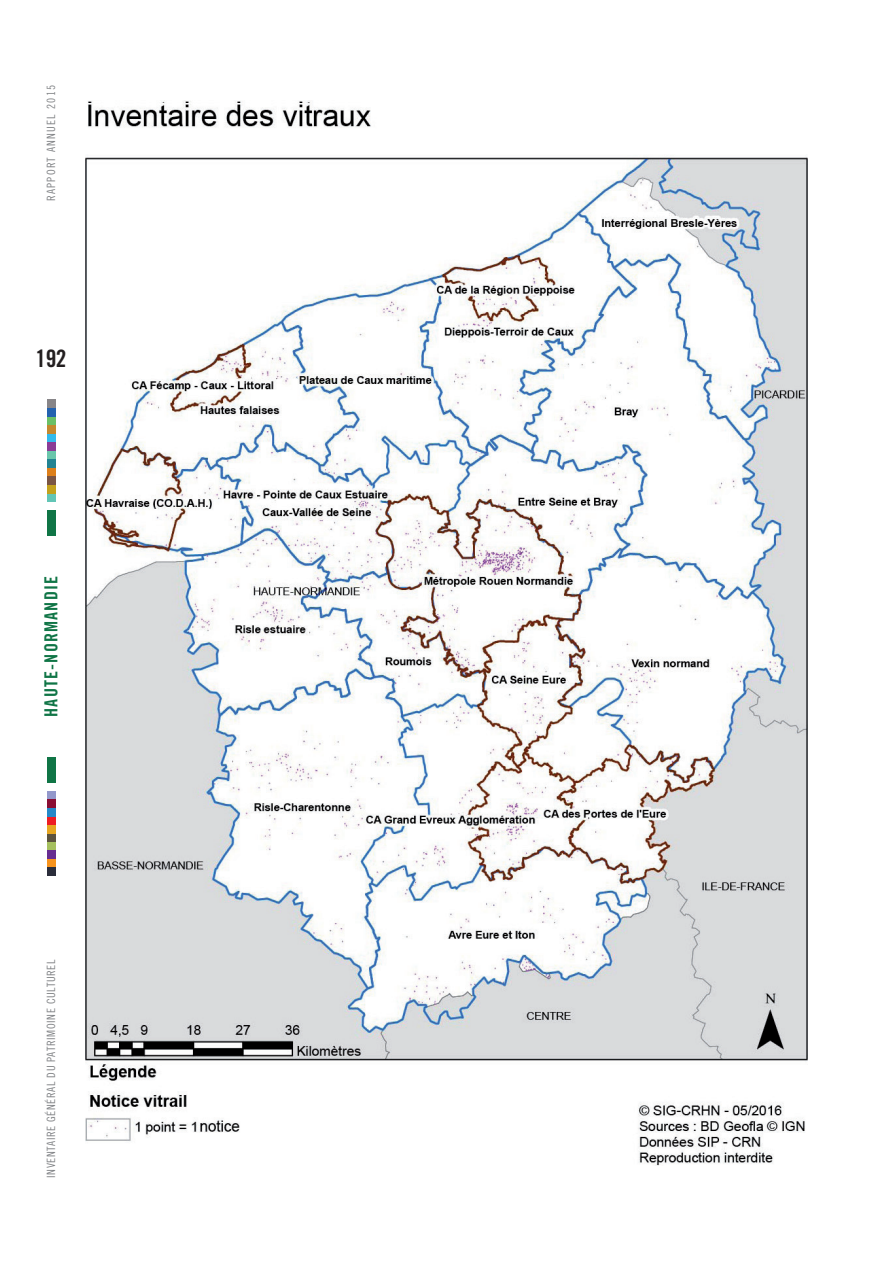
<style>
.page{position:relative;width:893px;height:1263px;background:#fff}
.page>*{position:absolute;margin:0;border:0;box-sizing:border-box;transform-origin:0 0}
.t1{font:24px "Trade Gothic Bold Cond Twenty";color:#231f20}
.t2{font:18px "Trade Gothic Bold Cond Twenty";letter-spacing:.065em;color:#107546}
.t3{font:11.4px "Trade Gothic Cond Eighteen";letter-spacing:.055em;color:#808285}
</style>
<div class="page">
<div style="left:47px;top:400px;width:8px;height:8px;background:#878588"></div>
<div style="left:47px;top:408px;width:8px;height:9px;background:#2362af"></div>
<div style="left:47px;top:417px;width:8px;height:8px;background:#6bc067"></div>
<div style="left:47px;top:425px;width:8px;height:9px;background:#c4892f"></div>
<div style="left:47px;top:434px;width:8px;height:8px;background:#32baec"></div>
<div style="left:47px;top:468px;width:8px;height:8px;background:#dd7f1a"></div>
<div style="left:47px;top:451px;width:8px;height:8px;background:#6ac6ab"></div>
<div style="left:47px;top:442px;width:8px;height:9px;background:#8a3c96"></div>
<div style="left:47px;top:459px;width:8px;height:9px;background:#238392"></div>
<div style="left:47px;top:493px;width:8px;height:9px;background:#62c5b6"></div>
<div style="left:47px;top:476px;width:8px;height:9px;background:#7a5544"></div>
<div style="left:47px;top:791px;width:8px;height:8px;background:#9398cb"></div>
<div style="left:47px;top:757px;width:8px;height:25px;background:#107546"></div>
<div style="left:47px;top:510px;width:8px;height:26px;background:#107546"></div>
<div style="left:47px;top:833px;width:8px;height:9px;background:#5c533f"></div>
<div style="left:47px;top:799px;width:8px;height:9px;background:#8a0e34"></div>
<div style="left:47px;top:859px;width:8px;height:8px;background:#f7931d"></div>
<div style="left:47px;top:842px;width:8px;height:8px;background:#a6c05f"></div>
<div style="left:47px;top:816px;width:8px;height:9px;background:#ee1d23"></div>
<div style="left:47px;top:485px;width:8px;height:8px;background:#c4a11d"></div>
<div style="left:47px;top:808px;width:8px;height:8px;background:#2589c9"></div>
<div style="left:47px;top:850px;width:8px;height:9px;background:#672d91"></div>
<div style="left:47px;top:825px;width:8px;height:8px;background:#e6a621"></div>
<div style="left:47px;top:867px;width:8px;height:9px;background:#2b2d3b"></div>
<img style="left:85px;top:104px;width:723px;height:1061px">
<p class="t3" style="left:44px;top:201px;width:118px;rotate:-90deg">RAPPORT ANNUEL 2015</p>
<h1 class="t1" style="left:36px;top:344px;width:32px">192</h1>
<h2 class="t2" style="left:40px;top:717px;width:142px;rotate:-90deg">Haute-normandie</h2>
<p class="t3" style="left:44px;top:1178px;width:220px;rotate:-90deg">Inventaire général du patrimoine culturel</p>
</div>
